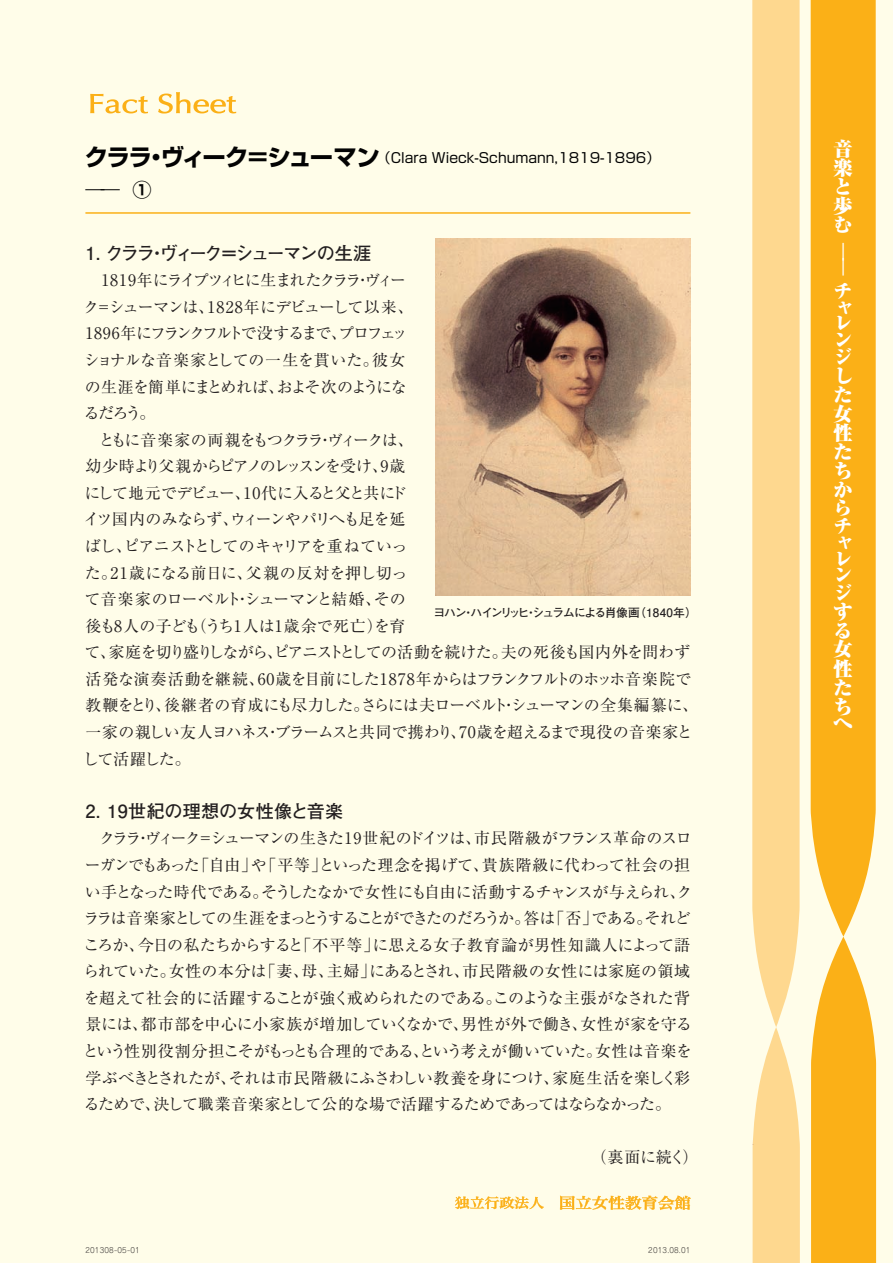
<style>
.page{position:relative;width:893px;height:1263px;background:#fffde9}
.page>*{position:absolute;margin:0;border:0;box-sizing:border-box;transform-origin:0 0}
.t1{font:900 19.2px/17.7px "Ryumin Pro";color:#fff}
.t2{font:300 19.2px "Shin Go Pro";color:#030303}
.t3{font:300 19.2px/15.3px "Shin Go Pro";color:#fff}
.t4{font:700 18px "Futo Go B101 Pro";letter-spacing:-.13em;color:#231f20}
.t5{font:700 18px "Futo Go B101 Pro";letter-spacing:.02em;color:#231f20}
.t6{font:15.9px/26.5px "Ryumin Pro";letter-spacing:-.035em;color:#231f20}
.t7{font:15.9px/26.5px "Ryumin Pro";letter-spacing:-.07em;color:#231f20}
.t8{font:13.8px "Shin Go Pro";color:#030303}
.t9{font:700 11.7px "Futo Go B101 Pro";letter-spacing:-.085em;color:#231f20}
.t10{font:300 7.35px "Jun 101 Pro";letter-spacing:.02em;color:#231f20}
.s1{font-weight:700;font-size:23.4px}
.s2{font-weight:700}
</style>
<div class="page">
<svg style="left:753px;top:1027px;width:47px;height:236px"></svg>
<svg style="left:752px;top:0;width:48px;height:1027px;background:#fedc9a"></svg>
<svg style="left:811px;top:937px;width:65px;height:326px;background:#fbba34"></svg>
<div style="left:811px;top:0;width:65px;height:937px;background:#fbb017"></div>
<svg style="left:455px;top:1196px;width:89px;height:13px"></svg>
<svg style="left:560px;top:1195px;width:131px;height:15px"></svg>
<svg style="left:90px;top:94px;width:58px;height:19px"></svg>
<svg style="left:158px;top:92px;width:78px;height:22px"></svg>
<hr style="left:85px;top:212px;width:605px;height:2px;background:#fbb017">
<img style="left:435px;top:238px;width:255px;height:357px">
<p class="t8" style="left:85px;top:146px;width:577px"><span class="s1">クララ・ヴィーク＝シューマン</span>（Clara Wieck-Schumann,1819-1896）</p>
<p class="t2" style="left:85px;top:174px;width:68px">―― <span class="s2">①</span></p>
<p class="t4" style="left:85px;top:238px;width:287px">1 . クララ・ヴィーク＝シューマンの生涯</p>
<p class="t7" style="left:84px;top:266px;width:332px;text-indent:18px">1819年にライプツィヒに生まれたクララ・ヴィーク＝シューマンは、1828年にデビューして以来、<br>1896年にフランクフルトで没するまで、プロフェッショナルな音楽家としての一生を貫いた。彼女の生涯を簡単にまとめれば、およそ次のようになるだろう。</p>
<p class="t6" style="left:83px;top:425px;width:617px;text-indent:16px">ともに音楽家の両親をもつクララ・ヴィークは、<br>幼少時より父親からピアノのレッスンを受け、9歳<br>にして地元でデビュー、10代に入ると父と共にド<br>イツ国内のみならず、ウィーンやパリへも足を延<br>ばし、ピアニストとしてのキャリアを重ねていっ<br>た。21歳になる前日に、父親の反対を押し切っ<br>て音楽家のローベルト・シューマンと結婚、その<br>後も8人の子ども（うち1人は1歳余で死亡）を育<br>て、家庭を切り盛りしながら、ピアニストとしての活動を続けた。夫の死後も国内外を問わず活発な演奏活動を継続、60歳を目前にした1878年からはフランクフルトのホッホ音楽院で教鞭をとり、後継者の育成にも尽力した。さらには夫ローベルト・シューマンの全集編纂に、一家の親しい友人ヨハネス・ブラームスと共同で携わり、70歳を超えるまで現役の音楽家として活躍した。</p>
<p class="t5" style="left:85px;top:796px;width:259px">2. 19世紀の理想の女性像と音楽</p>
<p class="t6" style="left:83px;top:824px;width:611px;text-indent:17px">クララ・ヴィーク＝シューマンの生きた19世紀のドイツは、市民階級がフランス革命のスローガンでもあった「自由」や「平等」といった理念を掲げて、貴族階級に代わって社会の担い手となった時代である。そうしたなかで女性にも自由に活動するチャンスが与えられ、クララは音楽家としての生涯をまっとうすることができたのだろうか。答は「否」である。それどころか、今日の私たちからすると「不平等」に思える女子教育論が男性知識人によって語られていた。女性の本分は「妻、母、主婦」にあるとされ、市民階級の女性には家庭の領域を超えて社会的に活躍することが強く戒められたのである。このような主張がなされた背景には、都市部を中心に小家族が増加していくなかで、男性が外で働き、女性が家を守るという性別役割分担こそがもっとも合理的である、という考えが働いていた。女性は音楽を学ぶべきとされたが、それは市民階級にふさわしい教養を身につけ、家庭生活を楽しく彩るためで、決して職業音楽家として公的な場で活躍するためであってはならなかった。</p>
<p class="t6" style="left:591px;top:1143px;width:109px">（裏面に続く）</p>
<p class="t9" style="left:433px;top:603px;width:265px">ヨハン・ハインリッヒ・シュラムによる肖像画（1840年）</p>
<p class="t10" style="left:85px;top:1244px;width:56px">201308-05-01</p>
<p class="t10" style="left:648px;top:1244px;width:44px">2013.08.01</p>
<p class="t1" style="left:834px;top:138px;width:21px;line-height:19.2px">音楽と歩む</p>
<p class="t3" style="left:838px;top:241px;width:7px">| |</p>
<p class="t1" style="left:834px;top:281px;width:20px">チャレンジした女性たちからチャレンジ</p>
<p class="t1" style="left:834px;top:600px;width:20px;line-height:19px">する女性たち</p>
<p class="t1" style="left:834px;top:712px;width:20px">へ</p>
</div>
